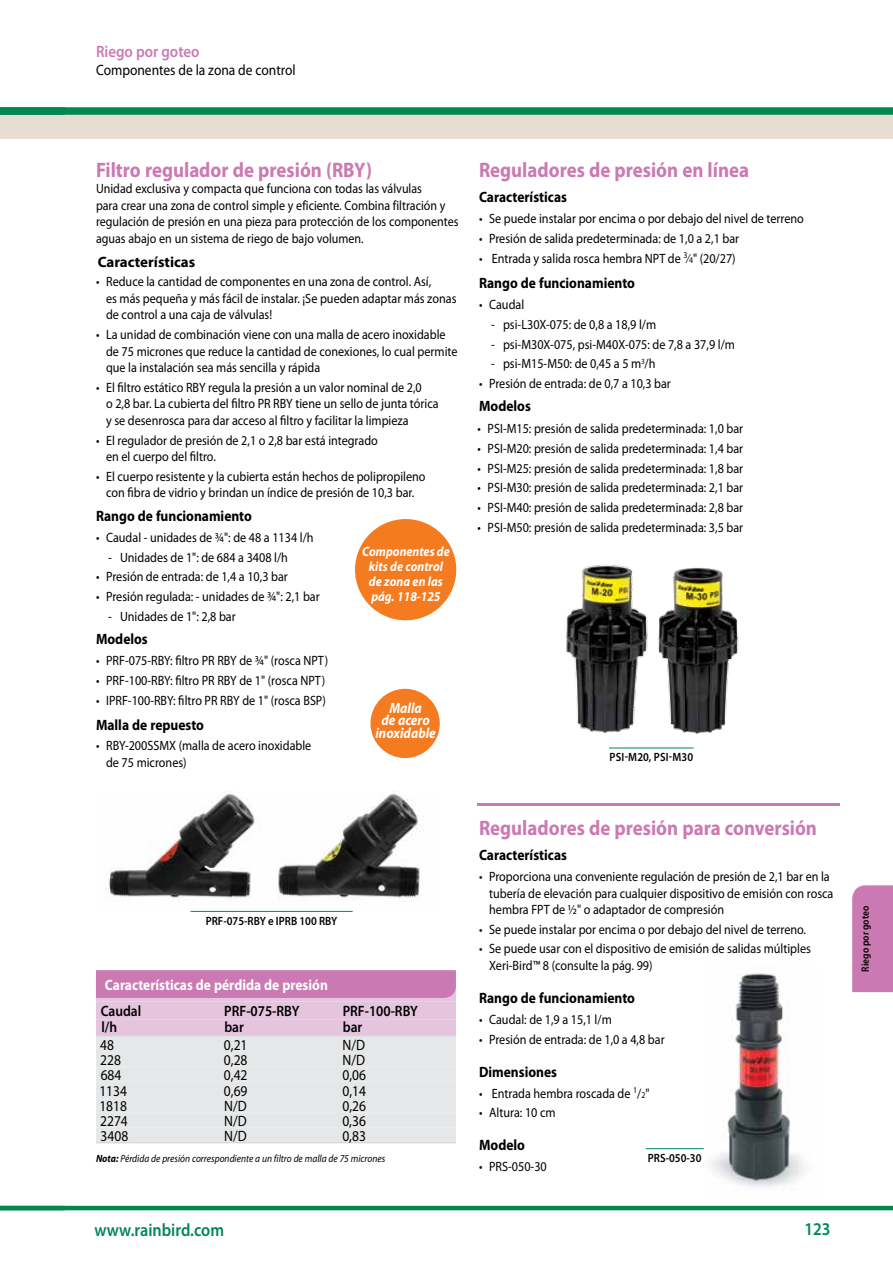
<style>
.page{position:relative;width:893px;height:1263px;background:#fff}
.page>*{position:absolute;margin:0;border:0;box-sizing:border-box;transform-origin:0 0}
.t1{font:700 21px "Myriad Pro";color:#cb79b2;scale:.9 1}
.t2{font:600 18px "Myriad Pro";color:#008752;scale:.9 1}
.t3{font:600 16.5px "Myriad Pro";color:#cb79b2;scale:.9 1}
.t4{font:700 15px "Myriad Pro";color:#000;scale:.9 1}
.t5{font:15px "Myriad Pro";color:#000;scale:.9 1}
.t6{font:600 15px "Myriad Pro";color:#000;scale:.9 1}
.t7{font:700 15px "Myriad Pro";color:#fff;scale:.9 1}
.t8{font:700 15px "Myriad Pro";color:#000}
.t9{font:italic 700 14.7px/12.8px "Myriad Pro";color:#fff;text-align:center;scale:.9 1}
.t10{font:13.5px/16.5px "Myriad Pro";color:#000;scale:.9 1}
.t11{font:13.5px/16.5px "Myriad Pro";color:#000;scale:.89 1}
.t12{font:italic 700 13.5px/15px "Myriad Pro";color:#fff;text-align:center;scale:.9 1}
.t13{font:600 12px "Myriad Pro";color:#000;scale:.9 1}
.t14{font:italic 10.5px "Myriad Pro";color:#000;scale:.9 1}
.t15{font:600 10.5px "Myriad Pro";color:#000;scale:.9 1}
.s1{font-size:8.7px}
.s2{font-weight:700}
</style>
<div class="page">
<hr style="left:0;top:1206px;width:893px;height:4px;background:#008752">
<div style="left:0;top:111px;width:893px;height:27px;background:#e7ddd3"></div>
<div style="left:0;top:107px;width:893px;height:8px;background:#008752"></div>
<div style="left:852px;top:885px;width:41px;height:107px;background:#cb79b2"></div>
<img style="left:108px;top:791px;width:316px;height:109px">
<hr style="left:191px;top:911px;width:162px;height:1px;background:#008752">
<div style="left:355px;top:519px;width:101px;height:101px;background:#f47b20;border-radius:50%"></div>
<div style="left:370px;top:689px;width:70px;height:69px;background:#f47b20;border-radius:50%"></div>
<svg style="left:96px;top:970px;width:360px;height:173px;background:#e1cddd"></svg>
<img style="left:703px;top:973px;width:101px;height:214px">
<hr style="left:646px;top:1148px;width:58px;height:1px;background:#008752">
<hr style="left:478px;top:803px;width:362px;height:2px;background:#cb79b2">
<hr style="left:609px;top:748px;width:85px;height:1px;background:#008752">
<img style="left:566px;top:565px;width:80px;height:168px">
<img style="left:646px;top:567px;width:93px;height:167px">
<p class="t3" style="left:96px;top:41px;width:116px">Riego por goteo</p>
<p class="t5" style="left:96px;top:61px;width:223px">Componentes de la zona de control</p>
<h1 class="t1" style="left:96px;top:156px;width:308px">Filtro regulador de presión (RBY)</h1>
<p class="t11" style="left:96px;top:180px;width:409px">Unidad exclusiva y compacta que funciona con todas las válvulas<br>para crear una zona de control simple y eficiente. Combina filtración y regulación de presión en una pieza para protección de los componentes aguas abajo en un sistema de riego de bajo volumen.</p>
<p class="t8" style="left:98px;top:252px;width:99px">Características</p>
<p class="t10" style="left:106px;top:273px;width:391px;text-indent:-10px">• Reduce la cantidad de componentes en una zona de control. Así,<br>es más pequeña y más fácil de instalar. ¡Se pueden adaptar más zonas de control a una caja de válvulas!</p>
<p class="t10" style="left:106px;top:326px;width:392px;text-indent:-10px">• La unidad de combinación viene con una malla de acero inoxidable de 75 micrones que reduce la cantidad de conexiones, lo cual permite que la instalación sea más sencilla y rápida</p>
<p class="t10" style="left:106px;top:379px;width:371px;text-indent:-10px">• El filtro estático RBY regula la presión a un valor nominal de 2,0<br>o 2,8 bar. La cubierta del filtro PR RBY tiene un sello de junta tórica y se desenrosca para dar acceso al filtro y facilitar la limpieza</p>
<p class="t10" style="left:106px;top:432px;width:303px;text-indent:-10px">• El regulador de presión de 2,1 o 2,8 bar está integrado en el cuerpo del filtro.</p>
<p class="t10" style="left:96px;top:468px;width:368px;text-align:center">• El cuerpo resistente y la cubierta están hechos de polipropileno con fibra de vidrio y brindan un índice de presión de 10,3 bar.</p>
<p class="t4" style="left:96px;top:506px;width:175px">Rango de funcionamiento</p>
<p class="t10" style="left:96px;top:529px;width:243px">• Caudal - unidades de ¾": de 48 a 1134 l/h</p>
<p class="t10" style="left:108px;top:548px;width:201px">- Unidades de 1": de 684 a 3408 l/h</p>
<p class="t10" style="left:96px;top:568px;width:215px">• Presión de entrada: de 1,4 a 10,3 bar</p>
<p class="t10" style="left:96px;top:588px;width:250px">• Presión regulada: - unidades de ¾": 2,1 bar</p>
<p class="t10" style="left:108px;top:608px;width:143px">- Unidades de 1": 2,8 bar</p>
<p class="t4" style="left:96px;top:629px;width:59px">Modelos</p>
<p class="t10" style="left:96px;top:652px;width:259px">• PRF-075-RBY: filtro PR RBY de ¾" (rosca NPT)</p>
<p class="t10" style="left:96px;top:672px;width:256px">• PRF-100-RBY: filtro PR RBY de 1" (rosca NPT)</p>
<p class="t10" style="left:96px;top:691px;width:257px">• IPRF-100-RBY: filtro PR RBY de 1" (rosca BSP)</p>
<p class="t4" style="left:96px;top:715px;width:122px">Malla de repuesto</p>
<p class="t10" style="left:106px;top:737px;width:230px;text-indent:-10px">• RBY-200SSMX (malla de acero inoxidable de 75 micrones)</p>
<p class="t12" style="left:362px;top:544px;width:99px">Componentes de kits de control de zona en las pág. 118-125</p>
<p class="t9" style="left:375px;top:701px;width:69px">Malla<br>de acero inoxidable</p>
<h1 class="t1" style="left:479px;top:156px;width:301px">Reguladores de presión en línea</h1>
<p class="t4" style="left:479px;top:187px;width:99px">Características</p>
<p class="t10" style="left:479px;top:210px;width:362px">• Se puede instalar por encima o por debajo del nivel de terreno</p>
<p class="t10" style="left:479px;top:230px;width:291px">• Presión de salida predeterminada: de 1,0 a 2,1 bar</p>
<p class="t10" style="left:479px;top:250px;width:287px">• Entrada y salida rosca hembra NPT de <sup>3</sup>⁄<span class="s1">4</span>" (20/27)</p>
<p class="t4" style="left:479px;top:273px;width:175px">Rango de funcionamiento</p>
<p class="t10" style="left:479px;top:296px;width:52px">• Caudal</p>
<p class="t10" style="left:491px;top:316px;width:185px">- psi-L30X-075: de 0,8 a 18,9 l/m</p>
<p class="t10" style="left:491px;top:336px;width:273px">- psi-M30X-075, psi-M40X-075: de 7,8 a 37,9 l/m</p>
<p class="t10" style="left:491px;top:355px;width:184px">- psi-M15-M50: de 0,45 a 5 m<sup>3</sup>/h</p>
<p class="t10" style="left:479px;top:375px;width:215px">• Presión de entrada: de 0,7 a 10,3 bar</p>
<p class="t4" style="left:479px;top:396px;width:59px">Modelos</p>
<p class="t10" style="left:478px;top:420px;width:297px">• PSI-M15: presión de salida predeterminada: 1,0 bar</p>
<p class="t10" style="left:478px;top:440px;width:297px">• PSI-M20: presión de salida predeterminada: 1,4 bar</p>
<p class="t10" style="left:478px;top:460px;width:297px">• PSI-M25: presión de salida predeterminada: 1,8 bar</p>
<p class="t10" style="left:478px;top:479px;width:297px">• PSI-M30: presión de salida predeterminada: 2,1 bar</p>
<p class="t10" style="left:478px;top:499px;width:297px">• PSI-M40: presión de salida predeterminada: 2,8 bar</p>
<p class="t10" style="left:478px;top:519px;width:297px">• PSI-M50: presión de salida predeterminada: 3,5 bar</p>
<p class="t13" style="left:609px;top:750px;width:94px">PSI-M20, PSI-M30</p>
<p class="t13" style="left:206px;top:913px;width:148px">PRF-075-RBY e IPRB 100 RBY</p>
<p class="t7" style="left:105px;top:975px;width:249px">Características de pérdida de presión</p>
<p class="t6" style="left:101px;top:1001px;width:47px">Caudal</p>
<p class="t6" style="left:224px;top:1001px;width:85px">PRF-075-RBY</p>
<p class="t6" style="left:343px;top:1001px;width:85px">PRF-100-RBY</p>
<p class="t6" style="left:101px;top:1018px;width:19px">l/h</p>
<p class="t6" style="left:224px;top:1018px;width:23px">bar</p>
<p class="t6" style="left:343px;top:1018px;width:23px">bar</p>
<p class="t5" style="left:100px;top:1035px;width:17px">48</p>
<p class="t5" style="left:224px;top:1035px;width:28px">0,21</p>
<p class="t5" style="left:343px;top:1035px;width:27px">N/D</p>
<p class="t5" style="left:100px;top:1051px;width:25px">228</p>
<p class="t5" style="left:224px;top:1051px;width:28px">0,28</p>
<p class="t5" style="left:343px;top:1051px;width:27px">N/D</p>
<p class="t5" style="left:101px;top:1066px;width:25px">684</p>
<p class="t5" style="left:224px;top:1066px;width:28px">0,42</p>
<p class="t5" style="left:342px;top:1066px;width:28px">0,06</p>
<p class="t5" style="left:99px;top:1081px;width:32px">1134</p>
<p class="t5" style="left:224px;top:1081px;width:28px">0,69</p>
<p class="t5" style="left:342px;top:1081px;width:28px">0,14</p>
<p class="t5" style="left:99px;top:1096px;width:32px">1818</p>
<p class="t5" style="left:224px;top:1096px;width:27px">N/D</p>
<p class="t5" style="left:342px;top:1096px;width:28px">0,26</p>
<p class="t5" style="left:100px;top:1112px;width:32px">2274</p>
<p class="t5" style="left:224px;top:1112px;width:27px">N/D</p>
<p class="t5" style="left:342px;top:1112px;width:28px">0,36</p>
<p class="t5" style="left:101px;top:1127px;width:32px">3408</p>
<p class="t5" style="left:224px;top:1127px;width:27px">N/D</p>
<p class="t5" style="left:342px;top:1127px;width:28px">0,83</p>
<p class="t14" style="left:96px;top:1152px;width:323px"><span class="s2">Nota:</span> Pérdida de presión correspondiente a un filtro de malla de 75 micrones</p>
<h1 class="t1" style="left:479px;top:814px;width:377px">Reguladores de presión para conversión</h1>
<p class="t4" style="left:479px;top:845px;width:99px">Características</p>
<p class="t10" style="left:489px;top:868px;width:384px;text-indent:-10px">• Proporciona una conveniente regulación de presión de 2,1 bar en la tubería de elevación para cualquier dispositivo de emisión con rosca hembra FPT de ½" o adaptador de compresión</p>
<p class="t10" style="left:479px;top:921px;width:365px">• Se puede instalar por encima o por debajo del nivel de terreno.</p>
<p class="t10" style="left:489px;top:940px;width:359px;text-indent:-10px">• Se puede usar con el dispositivo de emisión de salidas múltiples<br>Xeri-Bird™ 8 (consulte la pág. 99)</p>
<p class="t4" style="left:479px;top:988px;width:175px">Rango de funcionamiento</p>
<p class="t10" style="left:479px;top:1011px;width:149px">• Caudal: de 1,9 a 15,1 l/m</p>
<p class="t10" style="left:479px;top:1031px;width:208px">• Presión de entrada: de 1,0 a 4,8 bar</p>
<p class="t4" style="left:479px;top:1062px;width:88px">Dimensiones</p>
<p class="t10" style="left:479px;top:1084px;width:191px">• Entrada hembra roscada de <sup>1</sup>/<span class="s1">2</span>"</p>
<p class="t10" style="left:479px;top:1104px;width:87px">• Altura: 10 cm</p>
<p class="t4" style="left:479px;top:1135px;width:53px">Modelo</p>
<p class="t10" style="left:479px;top:1158px;width:77px">• PRS-050-30</p>
<p class="t13" style="left:648px;top:1150px;width:61px">PRS-050-30</p>
<h2 class="t2" style="left:95px;top:1219px;width:146px">www.rainbird.com</h2>
<h2 class="t2" style="left:804px;top:1217px;width:30px">123</h2>
<p class="t15" style="left:859px;top:972px;width:75px;rotate:-90deg">Riego por goteo</p>
</div>
